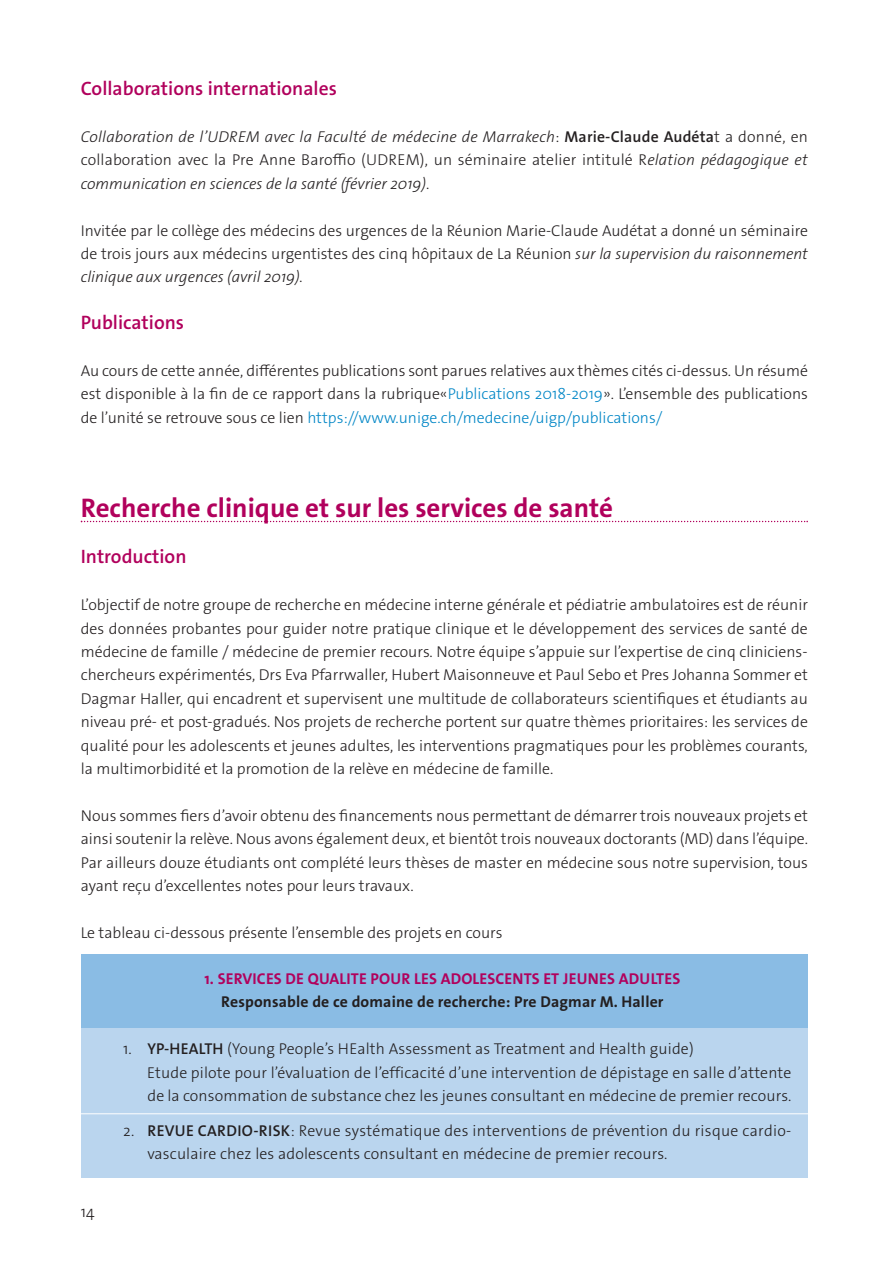
<style>
.page{position:relative;width:893px;height:1263px;background:#fff}
.page>*{position:absolute;margin:0;border:0;box-sizing:border-box;transform-origin:0 0}
.t1{font:700 27px "The Sans Os F";color:#b1015c}
.t2{font:600 19.5px "The Sans Os F";color:#b1015c}
.t3{font:300 15.75px/23.4px "The Sans Os F";letter-spacing:.005em;color:#231f20;text-align:justify}
.t4{font:italic 300 15.75px/23.4px "The Sans Os F";color:#231f20;text-align:justify}
.t5{font:700 15.75px "The Sans Os F";letter-spacing:.01em;color:#b1015c}
.t6{font:700 15.75px "The Sans Os F";letter-spacing:.01em;color:#231f20}
.s1{font-style:normal}
.s2{font-weight:600;font-style:normal}
.s3{font-style:italic}
.s4{color:#0086c6}
.s5{font-weight:600}
</style>
<div class="page">
<svg style="left:81px;top:521px;width:727px;height:1px"></svg>
<div style="left:81px;top:1012px;width:727px;height:166px;background:#bad5ee"></div>
<div style="left:81px;top:954px;width:727px;height:74px;background:#8abce4"></div>
<hr style="left:65px;top:1113px;width:749px;height:1px;background:#fff">
<p class="t2" style="left:81px;top:81px;width:258px">Collaborations internationales</p>
<p class="t4" style="left:81px;top:127px;width:729px">Collaboration de l’UDREM avec la Faculté de médecine de Marrakech<span class="s1">:</span> <span class="s2">Marie-Claude Audéta</span><span class="s1">t a donné, en collaboration avec la Pre Anne Baroffio (UDREM), un séminaire atelier intitulé R</span>elation pédagogique et communication en sciences de la santé (février 2019)<span class="s1">.</span></p>
<p class="t3" style="left:81px;top:220px;width:729px">Invitée par le collège des médecins des urgences de la Réunion Marie-Claude Audétat a donné un séminaire de trois jours aux médecins urgentistes des cinq hôpitaux de La Réunion <span class="s3">sur la supervision du raisonnement clinique aux urgences (avril 2019).</span></p>
<p class="t2" style="left:81px;top:315px;width:105px">Publications</p>
<p class="t3" style="left:81px;top:361px;width:729px">Au cours de cette année, différentes publications sont parues relatives aux thèmes cités ci-dessus. Un résumé est disponible à la fin de ce rapport dans la rubrique«<span class="s4">Publications 2018-2019</span>». L’ensemble des publications de l’unité se retrouve sous ce lien <span class="s4">https://www.unige.ch/medecine/uigp/publications/</span></p>
<h1 class="t1" style="left:81px;top:497px;width:534px">Recherche clinique et sur les services de santé</h1>
<p class="t2" style="left:81px;top:549px;width:107px">Introduction</p>
<p class="t3" style="left:81px;top:595px;width:729px">L’objectif de notre groupe de recherche en médecine interne générale et pédiatrie ambulatoires est de réunir des données probantes pour guider notre pratique clinique et le développement des services de santé de médecine de famille / médecine de premier recours. Notre équipe s’appuie sur l’expertise de cinq cliniciens&shy;chercheurs expérimentés, Drs Eva Pfarrwaller, Hubert Maisonneuve et Paul Sebo et Pres Johanna Sommer et Dagmar Haller, qui encadrent et supervisent une multitude de collaborateurs scientifiques et étudiants au niveau pré- et post-gradués. Nos projets de recherche portent sur quatre thèmes prioritaires: les services de qualité pour les adolescents et jeunes adultes, les interventions pragmatiques pour les problèmes courants, la multimorbidité et la promotion de la relève en médecine de famille.</p>
<p class="t3" style="left:81px;top:805px;width:729px">Nous sommes fiers d’avoir obtenu des financements nous permettant de démarrer trois nouveaux projets et ainsi soutenir la relève. Nous avons également deux, et bientôt trois nouveaux doctorants (MD) dans l’équipe.<br>Par ailleurs douze étudiants ont complété leurs thèses de master en médecine sous notre supervision, tous ayant reçu d’excellentes notes pour leurs travaux.</p>
<p class="t3" style="left:81px;top:922px;width:423px">Le tableau ci-dessous présente l’ensemble des projets en cours</p>
<p class="t3" style="left:81px;top:1202px;width:15px">14</p>
<p class="t5" style="left:204px;top:972px;width:477px">1. SERVICES DE QUALITE POUR LES ADOLESCENTS ET JEUNES ADULTES</p>
<p class="t6" style="left:221px;top:996px;width:444px">Responsable de ce domaine de recherche: Pre Dagmar M. Haller</p>
<p class="t3" style="left:147px;top:1039px;width:646px;text-align:left;text-indent:-24px">1. <span class="s5">YP-HEALTH</span> (Young People’s HEalth Assessment as Treatment and Health guide)<br>Etude pilote pour l’évaluation de l’efficacité d’une intervention de dépistage en salle d’attente de la consommation de substance chez les jeunes consultant en médecine de premier recours.</p>
<p class="t3" style="left:147px;top:1120px;width:645px;text-indent:-24px">2. <span class="s5">REVUE CARDIO-RISK</span>: Revue systématique des interventions de prévention du risque cardio&shy;vasculaire chez les adolescents consultant en médecine de premier recours.</p>
</div>
